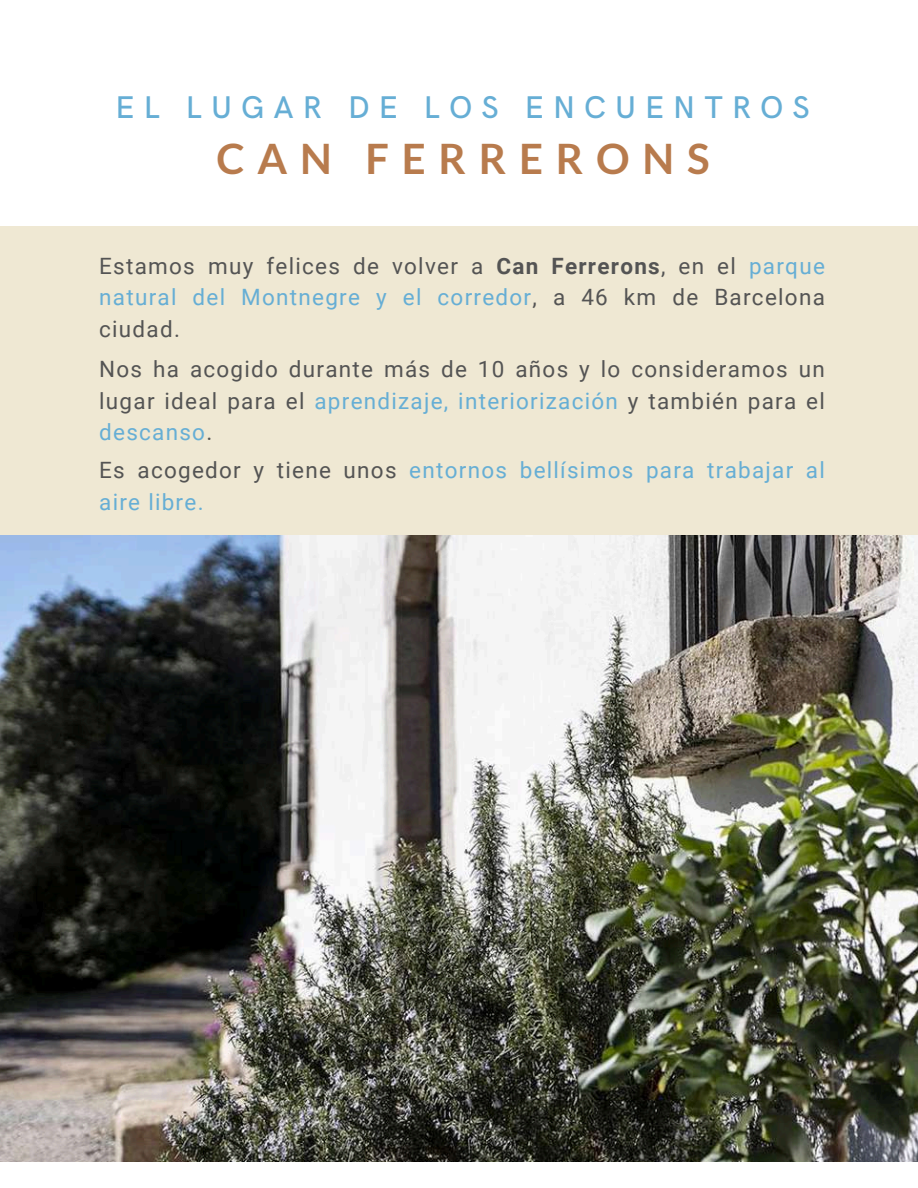
<style>
.page{position:relative;width:918px;height:1188px;background:#fff}
.page>*{position:absolute;margin:0;border:0;box-sizing:border-box;transform-origin:0 0}
.t1{font:700 42px "Lato";letter-spacing:.305em;color:#b87b4d}
.t2{font:500 31.5px "HK Grotesk";letter-spacing:.29em;color:#66aed5}
.t3{font:22.5px/31.5px "Roboto";letter-spacing:.055em;color:#545454;text-align:justify}
.t4{font:22.5px/31.5px "Roboto";letter-spacing:.055em;color:#66aed5}
.s1{font-weight:700}
.s2{color:#66aed5}
.s3{color:#545454}
</style>
<div class="page">
<div style="left:0;top:226px;width:918px;height:328px;background:#efe8d3"></div>
<img style="left:0;top:536px;width:918px;height:625px">
<h2 class="t2" style="left:116px;top:90px;width:696px">EL LUGAR DE LOS ENCUENTROS</h2>
<h1 class="t1" style="left:217px;top:133px;width:495px">CAN FERRERONS</h1>
<p class="t3" style="left:99px;top:251px;width:727px">Estamos muy felices de volver a <span class="s1">Can Ferrerons</span>, en el <span class="s2">parque natural del Montnegre y el corredor</span>, a 46 km de Barcelona ciudad.</p>
<p class="t3" style="left:99px;top:354px;width:727px">Nos ha acogido durante más de 10 años y lo consideramos un lugar ideal para el <span class="s2">aprendizaje, interiorización</span> y también para el <span class="s2">descanso</span>.</p>
<p class="t4" style="left:99px;top:455px;width:727px"><span class="s3">Es acogedor y tiene unos</span> entornos bellísimos para trabajar al aire libre.</p>
</div>
